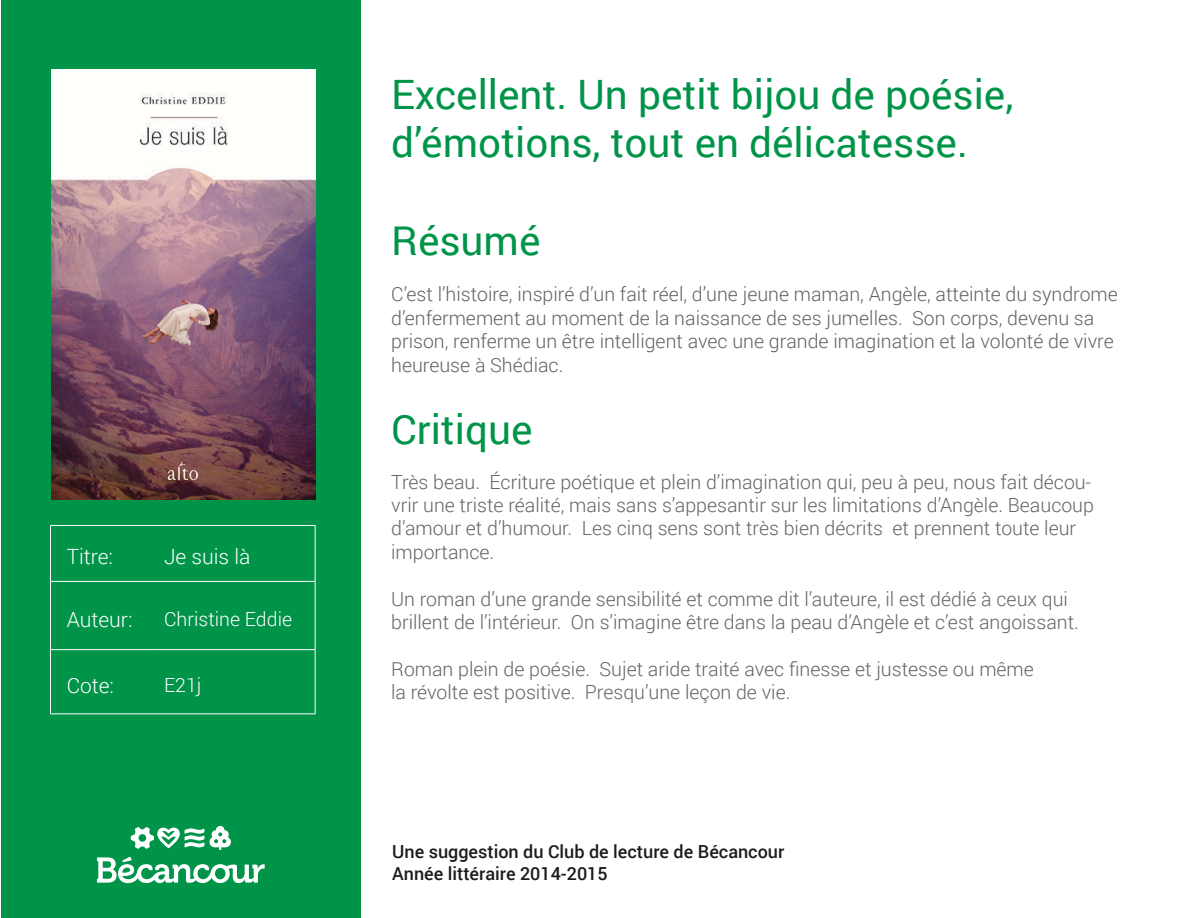
<style>
.page{position:relative;width:1188px;height:918px;background:#fff}
.page>*{position:absolute;margin:0;border:0;box-sizing:border-box;transform-origin:0 0}
.t1{font:40.5px/48.6px "Roboto";color:#009449}
.t2{font:300 21px "Roboto";color:#fff}
.t3{font:300 19.5px/23.4px "Roboto";color:#646464}
.t4{font:300 19.5px/23.4px "Roboto";color:#626261}
.t5{font:300 19.5px "Roboto";color:#fff}
.t6{font:500 18px/21.6px "Roboto";color:#1c1c1b}
</style>
<div class="page">
<div style="left:1px;top:1px;width:360px;height:917px;background:#009449"></div>
<hr style="left:50px;top:525px;width:108px;height:1px;background:#fff">
<hr style="left:50px;top:526px;width:1px;height:55px;background:#fff">
<hr style="left:158px;top:525px;width:157px;height:1px;background:#fff">
<hr style="left:315px;top:526px;width:1px;height:55px;background:#fff">
<hr style="left:50px;top:581px;width:108px;height:1px;background:#fff">
<hr style="left:50px;top:582px;width:1px;height:67px;background:#fff">
<hr style="left:158px;top:581px;width:157px;height:1px;background:#fff">
<hr style="left:315px;top:582px;width:1px;height:67px;background:#fff">
<hr style="left:50px;top:649px;width:108px;height:1px;background:#fff">
<hr style="left:50px;top:650px;width:1px;height:64px;background:#fff">
<hr style="left:158px;top:649px;width:157px;height:1px;background:#fff">
<hr style="left:315px;top:650px;width:1px;height:64px;background:#fff">
<hr style="left:50px;top:714px;width:108px;height:1px;background:#fff">
<hr style="left:158px;top:714px;width:157px;height:1px;background:#fff">
<svg style="left:97px;top:857px;width:168px;height:26px"></svg>
<svg style="left:131px;top:826px;width:100px;height:24px"></svg>
<img style="left:51px;top:70px;width:265px;height:429px">
<p class="t2" style="left:67px;top:542px;width:48px">Titre:</p>
<p class="t2" style="left:164px;top:542px;width:88px">Je suis là</p>
<p class="t2" style="left:67px;top:605px;width:67px">Auteur:</p>
<p class="t5" style="left:164px;top:605px;width:130px">Christine Eddie</p>
<p class="t2" style="left:67px;top:671px;width:49px">Cote:</p>
<p class="t5" style="left:164px;top:672px;width:39px">E21j</p>
<h1 class="t1" style="left:391px;top:69px;width:624px">Excellent. Un petit bijou de poésie, d’émotions, tout en délicatesse.</h1>
<h1 class="t1" style="left:391px;top:214px;width:151px">Résumé</h1>
<p class="t4" style="left:391px;top:282px;width:728px">C’est l’histoire, inspiré d’un fait réel, d’une jeune maman, Angèle, atteinte du syndrome d’enfermement au moment de la naissance de ses jumelles. Son corps, devenu sa prison, renferme un être intelligent avec une grande imagination et la volonté de vivre heureuse à Shédiac.</p>
<h1 class="t1" style="left:391px;top:403px;width:143px">Critique</h1>
<p class="t3" style="left:391px;top:469px;width:704px">Très beau. Écriture poétique et plein d’imagination qui, peu à peu, nous fait décou&shy;vrir une triste réalité, mais sans s’appesantir sur les limitations d’Angèle. Beaucoup d’amour et d’humour. Les cinq sens sont très bien décrits et prennent toute leur importance.</p>
<p class="t3" style="left:391px;top:586px;width:689px">Un roman d’une grande sensibilité et comme dit l’auteure, il est dédié à ceux qui brillent de l’intérieur. On s’imagine être dans la peau d’Angèle et c’est angoissant.</p>
<p class="t3" style="left:391px;top:657px;width:644px">Roman plein de poésie. Sujet aride traité avec finesse et justesse ou même la révolte est positive. Presqu’une leçon de vie.</p>
<p class="t6" style="left:392px;top:841px;width:394px">Une suggestion du Club de lecture de Bécancour<br>Année littéraire 2014-2015</p>
</div>
